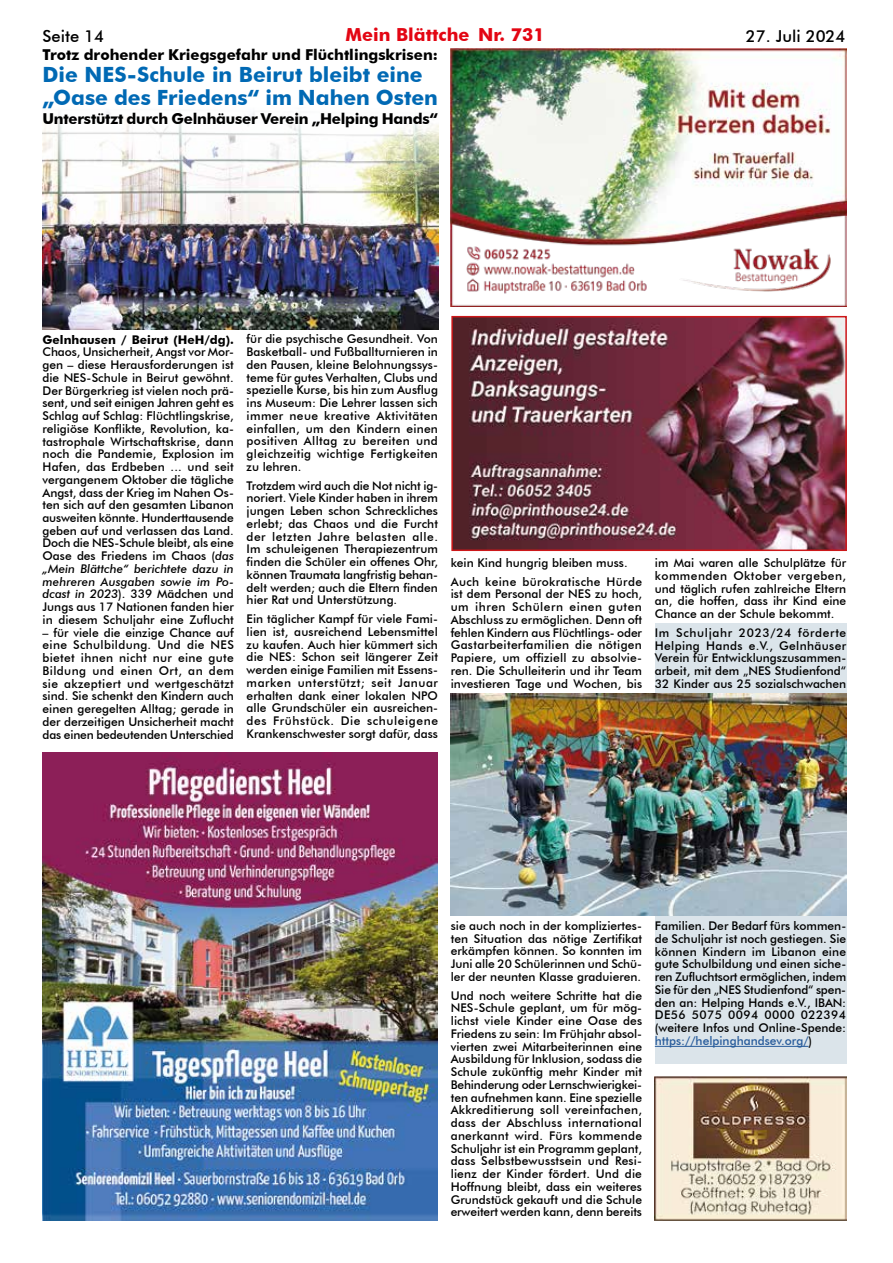
<style>
.page{position:relative;width:893px;height:1263px;background:#fff}
.page>*{position:absolute;margin:0;border:0;box-sizing:border-box;transform-origin:0 0}
.t1{font:700 21px/22.5px "Futura BT";color:#0069b4}
.t2{font:700 18px "Futura BT";color:#e30613}
.t3{font:500 16.5px "Futura BT";color:#000}
.t4{font:700 15px "Futura BT";color:#000}
.t5{font:500 12px/12.8px "Futura BT";color:#000;text-align:justify}
.t6{font:500 12px/18.8px "Futura BT";letter-spacing:.025em;color:#000}
.t7{font:700 12px "Futura BT";color:#000}
.s1{font-style:italic}
.s2{color:#275b9b}
</style>
<div class="page">
<img style="left:454px;top:319px;width:390px;height:229px">
<div style="left:451px;top:316px;width:396px;height:235px;border:2px solid #cd1719"></div>
<img style="left:43px;top:753px;width:395px;height:467px">
<img style="left:451px;top:48px;width:395px;height:258px">
<img style="left:655px;top:1077px;width:191px;height:143px">
<div style="left:655px;top:623px;width:191px;height:440px;background:#dbe4ea"></div>
<hr style="left:655px;top:1046px;width:153px;height:1px;background:#275b9b">
<img style="left:43px;top:112px;width:395px;height:217px">
<img style="left:451px;top:693px;width:395px;height:223px">
<h3 class="t3" style="left:43px;top:26px;width:63px">Seite 14</h3>
<h2 class="t2" style="left:345px;top:24px;width:201px">Mein Blättche Nr. 731</h2>
<h3 class="t3" style="left:746px;top:26px;width:101px">27. Juli 2024</h3>
<p class="t4" style="left:43px;top:45px;width:397px">Trotz drohender Kriegsgefahr und Flüchtlingskrisen:</p>
<h1 class="t1" style="left:43px;top:63px;width:397px">Die NES-Schule in Beirut bleibt eine „Oase des Friedens“ im Nahen Osten</h1>
<p class="t4" style="left:43px;top:110px;width:397px">Unterstützt durch Gelnhäuser Verein „Helping Hands“</p>
<p class="t7" style="left:43px;top:332px;width:193px">Gelnhausen / Beirut (HeH/dg).</p>
<p class="t5" style="left:43px;top:346px;width:193px">Chaos, Unsicherheit, Angst vor Mor&shy;gen – diese Herausforderungen ist die NES-Schule in Beirut gewöhnt.<br>Der Bürgerkrieg ist vielen noch prä&shy;sent, und seit einigen Jahren geht es Schlag auf Schlag: Flüchtlingskrise, religiöse Konflikte, Revolution, ka&shy;tastrophale Wirtschaftskrise, dann noch die Pandemie, Explosion im Hafen, das Erdbeben ... und seit vergangenem Oktober die tägliche Angst, dass der Krieg im Nahen Os&shy;ten sich auf den gesamten Libanon ausweiten könnte. Hunderttausende geben auf und verlassen das Land.<br>Doch die NES-Schule bleibt, als eine Oase des Friedens im Chaos (<span class="s1">das „Mein Blättche“ berichtete dazu in mehreren Ausgaben sowie im Po&shy;dcast in 2023</span>). 339 Mädchen und Jungs aus 17 Nationen fanden hier in diesem Schuljahr eine Zuflucht</p>
<p class="t5" style="left:43px;top:626px;width:193px">– für viele die einzige Chance auf eine Schulbildung. Und die NES bietet ihnen nicht nur eine gute Bildung und einen Ort, an dem sie akzeptiert und wertgeschätzt sind. Sie schenkt den Kindern auch einen geregelten Alltag; gerade in der derzeitigen Unsicherheit macht das einen bedeutenden Unterschied</p>
<p class="t5" style="left:247px;top:333px;width:193px">für die psychische Gesundheit. Von Basketball- und Fußballturnieren in den Pausen, kleine Belohnungssys&shy;teme für gutes Verhalten, Clubs und spezielle Kurse, bis hin zum Ausflug ins Museum: Die Lehrer lassen sich immer neue kreative Aktivitäten einfallen, um den Kindern einen positiven Alltag zu bereiten und gleichzeitig wichtige Fertigkeiten zu lehren.</p>
<p class="t5" style="left:247px;top:479px;width:193px">Trotzdem wird auch die Not nicht ig&shy;noriert. Viele Kinder haben in ihrem jungen Leben schon Schreckliches erlebt; das Chaos und die Furcht der letzten Jahre belasten alle.<br>Im schuleigenen Therapiezentrum finden die Schüler ein offenes Ohr, können Traumata langfristig behan&shy;delt werden; auch die Eltern finden hier Rat und Unterstützung.</p>
<p class="t5" style="left:247px;top:612px;width:193px">Ein täglicher Kampf für viele Fami&shy;lien ist, ausreichend Lebensmittel zu kaufen. Auch hier kümmert sich die NES: Schon seit längerer Zeit werden einige Familien mit Essens&shy;marken unterstützt; seit Januar erhalten dank einer lokalen NPO alle Grundschüler ein ausreichen&shy;des Frühstück. Die schuleigene Krankenschwester sorgt dafür, dass</p>
<p class="t6" style="left:451px;top:553px;width:193px">kein Kind hungrig bleiben muss.<br>Auch keine bürokratische Hürde</p>
<p class="t5" style="left:451px;top:588px;width:193px">ist dem Personal der NES zu hoch, um ihren Schülern einen guten Abschluss zu ermöglichen. Denn oft fehlen Kindern aus Flüchtlings- oder Gastarbeiterfamilien die nötigen Papiere, um offiziell zu absolvie&shy;ren. Die Schulleiterin und ihr Team investieren Tage und Wochen, bis</p>
<p class="t5" style="left:655px;top:556px;width:193px">im Mai waren alle Schulplätze für kommenden Oktober vergeben, und täglich rufen zahlreiche Eltern an, die hoffen, dass ihr Kind eine Chance an der Schule bekommt.</p>
<p class="t5" style="left:655px;top:626px;width:193px">Im Schuljahr 2023/24 förderte Helping Hands e.V., Gelnhäuser Verein für Entwicklungszusammen&shy;arbeit, mit dem „NES Studienfond“ 32 Kinder aus 25 sozialschwachen</p>
<p class="t5" style="left:451px;top:919px;width:193px">sie auch noch in der kompliziertes&shy;ten Situation das nötige Zertifikat erkämpfen können. So konnten im Juni alle 20 Schülerinnen und Schü&shy;ler der neunten Klasse graduieren.</p>
<p class="t5" style="left:451px;top:989px;width:193px">Und noch weitere Schritte hat die NES-Schule geplant, um für mög&shy;lichst viele Kinder eine Oase des Friedens zu sein: Im Frühjahr absol&shy;vierten zwei Mitarbeiterinnen eine Ausbildung für Inklusion, sodass die Schule zukünftig mehr Kinder mit Behinderung oder Lernschwierigkei&shy;ten aufnehmen kann. Eine spezielle Akkreditierung soll vereinfachen, dass der Abschluss international anerkannt wird. Fürs kommende Schuljahr ist ein Programm geplant, dass Selbstbewusstsein und Resi&shy;lienz der Kinder fördert. Und die Hoffnung bleibt, dass ein weiteres Grundstück gekauft und die Schule erweitert werden kann, denn bereits</p>
<p class="t5" style="left:655px;top:919px;width:193px">Familien. Der Bedarf fürs kommen&shy;de Schuljahr ist noch gestiegen. Sie können Kindern im Libanon eine gute Schulbildung und einen siche&shy;ren Zufluchtsort ermöglichen, indem Sie für den „NES Studienfond“ spen&shy;den an: Helping Hands e.V., IBAN:<br>DE56 5075 0094 0000 022394 (weitere Infos und Online-Spende: <span class="s2">https://helpinghandsev.org/</span>)</p>
</div>
